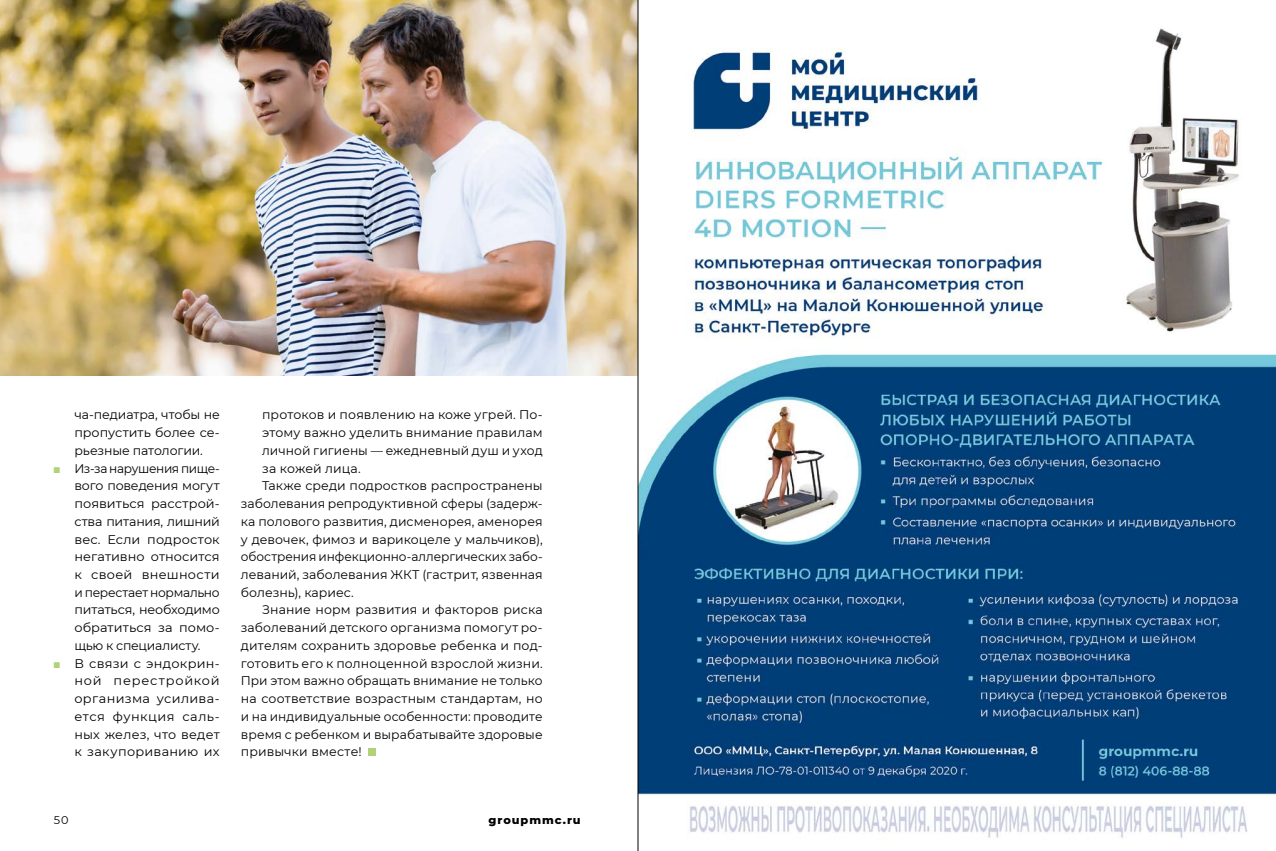
<style>
.page{position:relative;width:1276px;height:851px;background:#fff}
.page>*{position:absolute;margin:0;border:0;box-sizing:border-box;transform-origin:0 0}
.t1{font:12.5px/17.8px "Montserrat";letter-spacing:.005em;color:#000;text-align:justify}
.t2{font:800 11.25px "Montserrat";letter-spacing:.085em;color:#000}
.t3{font:11.25px "Montserrat";color:#000}
.s1{font-family:"Arial";font-weight:700;color:#b1d17b}
</style>
<div class="page">
<img style="left:0;top:0;width:638px;height:375px">
<div style="left:369px;top:748px;width:7px;height:8px;background:#b1d17b"></div>
<img style="left:639px;top:28px;width:637px;height:810px">
<hr style="left:638px;top:0;width:1px;height:850px;background:#000">
<p class="t1" style="left:74px;top:405px;width:147px">ча-педиатра, чтобы не пропустить более се&shy;рьезные патологии.</p>
<p class="t1" style="left:74px;top:459px;width:147px;text-indent:-21px"><span class="s1">■</span> Из-за нарушения пище&shy;вого поведения могут появиться расстрой&shy;ства питания, лишний вес. Если подросток негативно относится к своей внешности и перестает нормально питаться, необходимо обратиться за помо&shy;щью к специалисту.</p>
<p class="t1" style="left:74px;top:653px;width:147px;text-indent:-21px"><span class="s1">■</span> В связи с эндокрин&shy;ной перестройкой организма усилива&shy;ется функция саль&shy;ных желез, что ведет к закупориванию их</p>
<p class="t1" style="left:262px;top:405px;width:282px">протоков и появлению на коже угрей. По-</p>
<p class="t1" style="left:262px;top:423px;width:282px">этому важно уделить внимание правилам</p>
<p class="t1" style="left:262px;top:441px;width:282px">личной гигиены — ежедневный душ и уход</p>
<p class="t1" style="left:262px;top:459px;width:100px">за кожей лица.</p>
<p class="t1" style="left:262px;top:476px;width:282px">Также среди подростков распространены</p>
<p class="t1" style="left:241px;top:494px;width:303px">заболевания репродуктивной сферы (задерж-</p>
<p class="t1" style="left:241px;top:512px;width:303px">ка полового развития, дисменорея, аменорея</p>
<p class="t1" style="left:241px;top:529px;width:303px">у девочек, фимоз и варикоцеле у мальчиков),</p>
<p class="t1" style="left:241px;top:547px;width:303px">обострения инфекционно-аллергических забо-</p>
<p class="t1" style="left:241px;top:565px;width:303px">леваний, заболевания ЖКТ (гастрит, язвенная</p>
<p class="t1" style="left:241px;top:583px;width:114px">болезнь), кариес.</p>
<p class="t1" style="left:262px;top:600px;width:282px">Знание норм развития и факторов риска</p>
<p class="t1" style="left:241px;top:618px;width:303px">заболеваний детского организма помогут ро-</p>
<p class="t1" style="left:241px;top:636px;width:303px">дителям сохранить здоровье ребенка и под-</p>
<p class="t1" style="left:241px;top:653px;width:303px">готовить его к полноценной взрослой жизни.</p>
<p class="t1" style="left:241px;top:671px;width:303px">При этом важно обращать внимание не только</p>
<p class="t1" style="left:241px;top:689px;width:303px">на соответствие возрастным стандартам, но</p>
<p class="t1" style="left:241px;top:707px;width:303px">и на индивидуальные особенности: проводите</p>
<p class="t1" style="left:241px;top:724px;width:303px">время с ребенком и вырабатывайте здоровые</p>
<p class="t1" style="left:241px;top:742px;width:122px">привычки вместе!</p>
<p class="t3" style="left:54px;top:812px;width:16px">50</p>
<p class="t2" style="left:488px;top:811px;width:94px">groupmmc.ru</p>
</div>
